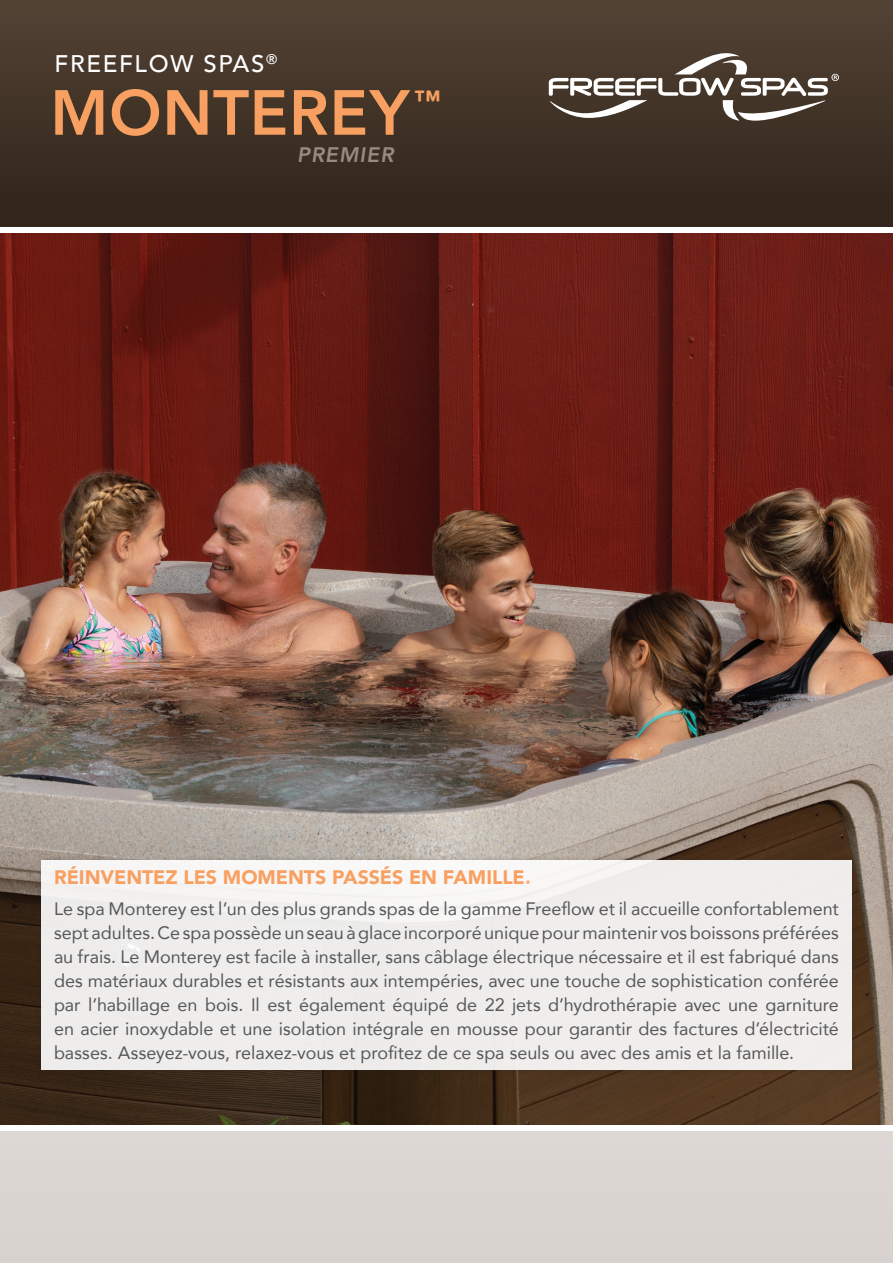
<style>
.page{position:relative;width:893px;height:1263px;background:#fff}
.page>*{position:absolute;margin:0;border:0;box-sizing:border-box;transform-origin:0 0}
.t1{font:800 63px "Avenir";letter-spacing:.01em;color:#f8a061}
.t2{font:800 26.25px "Avenir";color:#f8a061}
.t3{font:500 24px "Avenir";letter-spacing:.07em;color:#fff}
.t4{font:italic 800 21px "Avenir";letter-spacing:.05em;color:#988a81}
.Body_Copy{font:900 19.5px "Avenir";letter-spacing:-.005em;color:#f8a061}
.Body_Copy-2{font:18px/24px "Avenir";letter-spacing:-.005em;color:#57585a;text-align:justify}
.s1{color:#fab17c}
</style>
<div class="page">
<div style="left:0;top:1px;width:893px;height:225px;background:linear-gradient(to bottom,#534335,#312319)"></div>
<div style="left:0;top:1131px;width:893px;height:132px;background:#d8d2ce"></div>
<img style="left:0;top:233px;width:893px;height:891px">
<div style="left:36px;top:854px;width:821px;height:222px;background:#231f20;opacity:.25"></div>
<div style="left:41px;top:860px;width:810px;height:209px;background:#f0eeec"></div>
<svg style="left:549px;top:47px;width:290px;height:80px;background:#665a4f"></svg>
<p class="t3" style="left:55px;top:43px;width:224px">FREEFLOW SPAS<sup>®</sup></p>
<p class="t1" style="left:50px;top:64px;width:361px">MONTEREY</p>
<p class="t2" style="left:414px;top:80px;width:28px">™</p>
<p class="t4" style="left:297px;top:142px;width:98px">PREMIER</p>
<p class="Body_Copy" style="left:54px;top:860px;width:478px">RÉINVENTEZ LES MOMENTS PASSÉS EN FAMILLE<span class="s1">.</span></p>
<p class="Body_Copy-2" style="left:54px;top:896px;width:786px">Le spa Monterey est l’un des plus grands spas de la gamme Freeflow et il accueille confortablement sept adultes. Ce spa possède un seau à glace incorporé unique pour maintenir vos boissons préférées au frais. Le Monterey est facile à installer, sans câblage électrique nécessaire et il est fabriqué dans des matériaux durables et résistants aux intempéries, avec une touche de sophistication conférée par l’habillage en bois. Il est également équipé de 22 jets d’hydrothérapie avec une garniture en acier inoxydable et une isolation intégrale en mousse pour garantir des factures d’électricité basses. Asseyez-vous, relaxez-vous et profitez de ce spa seuls ou avec des amis et la famille.</p>
</div>
